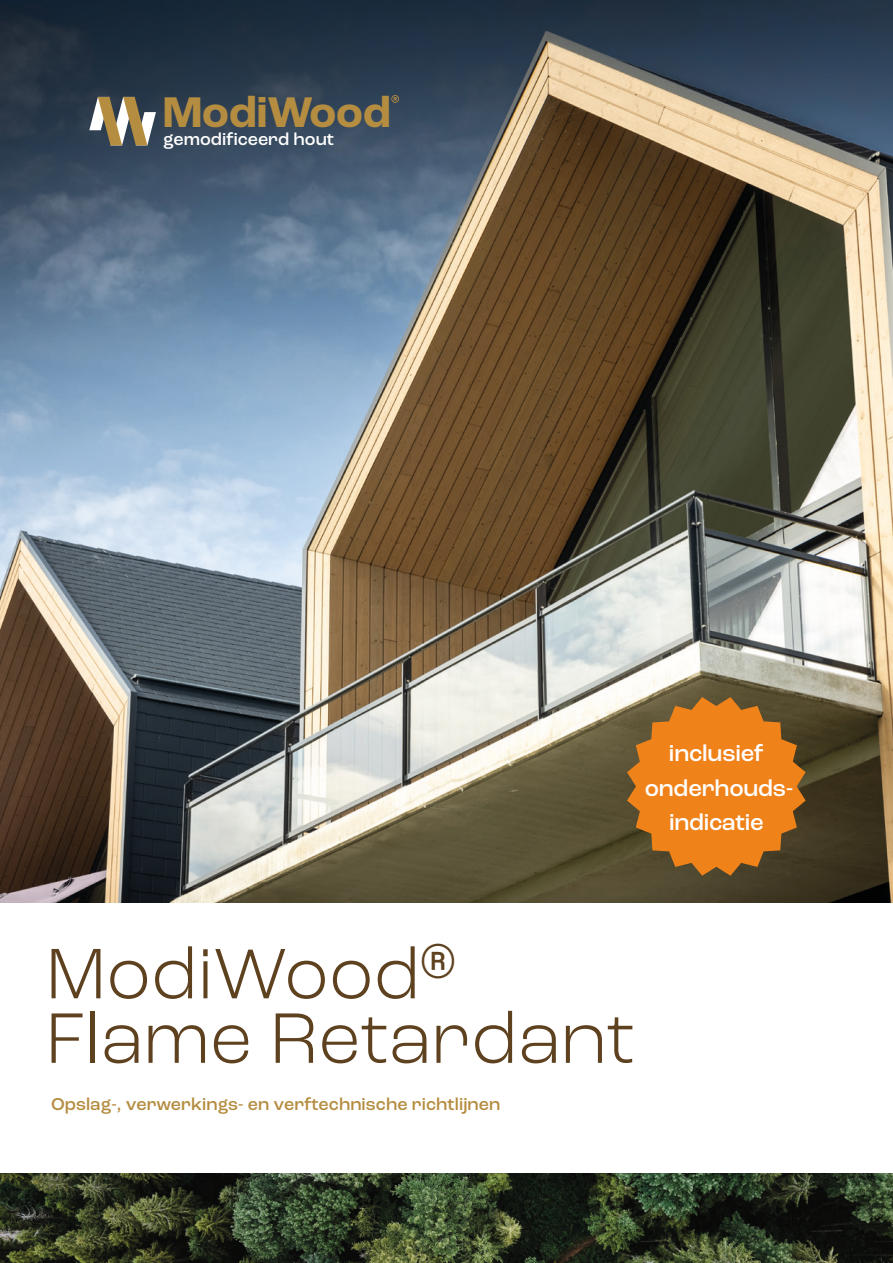
<style>
.page{position:relative;width:893px;height:1263px;background:#fff}
.page>*{position:absolute;margin:0;border:0;box-sizing:border-box;transform-origin:0 0}
.t1{font:300 75px/64.5px "Roc Grotesk";color:#5e411f}
.t2{font:700 45px "Roc Grotesk";color:#b58d41}
.t3{font:500 24px/34.5px "Roc Grotesk";letter-spacing:-.01em;color:#fff;text-align:center}
.t4{font:500 18px "Roc Grotesk";letter-spacing:.005em;color:#b58d41}
.t5{font:500 18px "Roc Grotesk";color:#fff}
</style>
<div class="page">
<img style="left:0;top:0;width:893px;height:902px">
<svg style="left:89px;top:97px;width:67px;height:48px"></svg>
<svg style="left:391px;top:95px;width:8px;height:8px"></svg>
<img style="left:0;top:1174px;width:893px;height:89px">
<svg style="left:627px;top:697px;width:179px;height:179px;background:#c27220"></svg>
<h2 class="t2" style="left:163px;top:84px;width:230px">ModiWood</h2>
<p class="t5" style="left:163px;top:128px;width:172px">gemodificeerd hout</p>
<h3 class="t3" style="left:645px;top:736px;width:150px">inclusief onderhouds&shy;indicatie</h3>
<h1 class="t1" style="left:46px;top:941px;width:591px">ModiWood<sup>®<br></sup>Flame Retardant</h1>
<p class="t4" style="left:51px;top:1093px;width:451px">Opslag-, verwerkings- en verftechnische richtlijnen</p>
</div>
